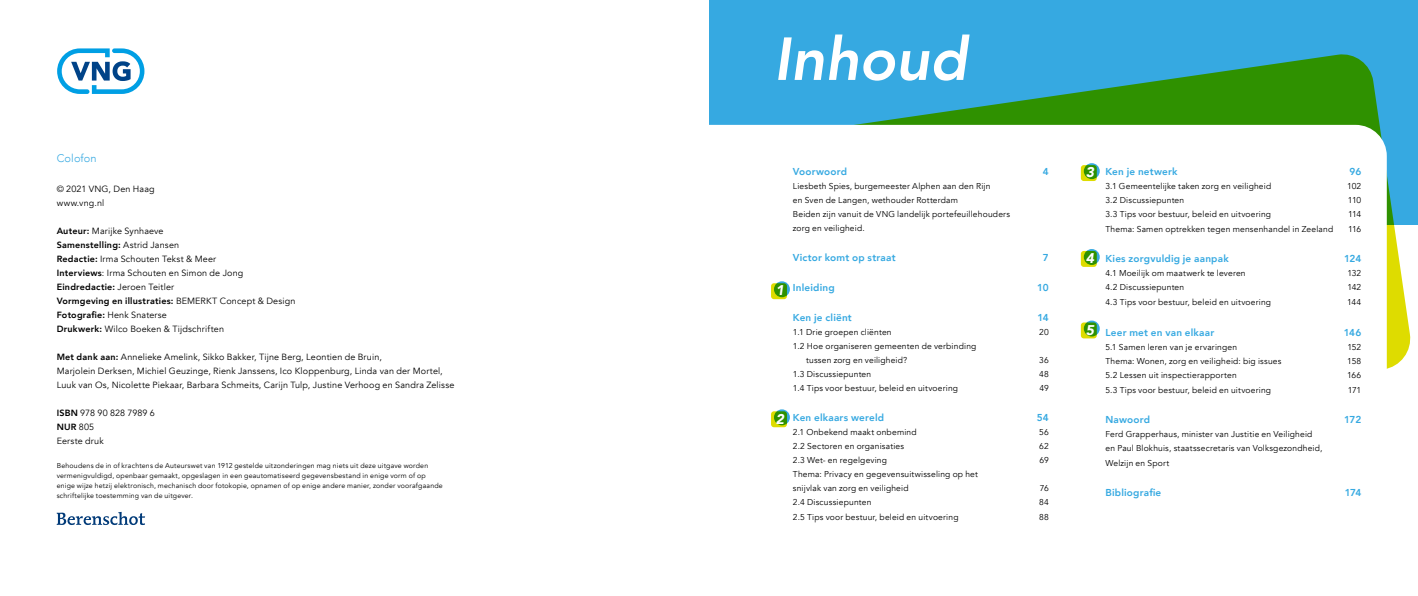
<style>
.page{position:relative;width:1418px;height:596px;background:#fff}
.page>*{position:absolute;margin:0;border:0;box-sizing:border-box;transform-origin:0 0}
.t1{font:italic 800 60px "Avenir";color:#fff}
.t2{font:italic 900 14px "Avenir";color:#fff}
.t3{font:300 11px "Avenir";letter-spacing:.01em;color:#36a9e1}
.t4{font:800 10px "Avenir";letter-spacing:.02em;color:#36a9e1}
.t5{font:9px/14px "Avenir";letter-spacing:.02em;color:#000}
.t6{font:8.5px/14px "Avenir";letter-spacing:.02em;color:#000}
.t7{font:7px/10px "Avenir";letter-spacing:.03em;color:#000}
.s1{font-weight:800}
</style>
<div class="page">
<div style="left:709px;top:0;width:708px;height:224px;background:#36a9e1"></div>
<svg style="left:709px;top:54px;width:703px;height:315px"></svg>
<div style="left:660px;top:125px;width:726px;height:344px;background:#fff;border-radius:31px"></div>
<svg style="left:57px;top:48px;width:87px;height:46px"></svg>
<svg style="left:57px;top:511px;width:88px;height:13px"></svg>
<svg style="left:774px;top:281px;width:16px;height:16px"></svg>
<svg style="left:771px;top:283px;width:16px;height:16px"></svg>
<svg style="left:774px;top:409px;width:16px;height:16px"></svg>
<svg style="left:771px;top:411px;width:16px;height:16px"></svg>
<svg style="left:1083px;top:163px;width:16px;height:16px"></svg>
<svg style="left:1080px;top:165px;width:16px;height:16px"></svg>
<svg style="left:1083px;top:249px;width:16px;height:16px"></svg>
<svg style="left:1080px;top:251px;width:16px;height:16px"></svg>
<svg style="left:1083px;top:320px;width:16px;height:16px"></svg>
<svg style="left:1080px;top:322px;width:16px;height:16px"></svg>
<p class="t3" style="left:57px;top:151px;width:41px">Colofon</p>
<p class="t5" style="left:57px;top:182px;width:99px">© 2021 VNG, Den Haag www.vng.nl</p>
<p class="t5" style="left:57px;top:224px;width:240px"><span class="s1">Auteur:</span> Marijke Synhaeve<br><span class="s1">Samenstelling:</span> Astrid Jansen<br><span class="s1">Redactie:</span> Irma Schouten Tekst &amp; Meer<br><span class="s1">Interviews</span>: Irma Schouten en Simon de Jong <span class="s1">Eindredactie:</span> Jeroen Teitler<br><span class="s1">Vormgeving en illustraties:</span> BEMERKT Concept &amp; Design <span class="s1">Fotografie:</span> Henk Snaterse<br><span class="s1">Drukwerk:</span> Wilco Boeken &amp; Tijdschriften</p>
<p class="t5" style="left:57px;top:350px;width:399px"><span class="s1">Met dank aan:</span> Annelieke Amelink, Sikko Bakker, Tijne Berg, Leontien de Bruin,<br>Marjolein Derksen, Michiel Geuzinge, Rienk Janssens, Ico Kloppenburg, Linda van der Mortel,<br>Luuk van Os, Nicolette Piekaar, Barbara Schmeits, Carijn Tulp, Justine Verhoog en Sandra Zelisse</p>
<p class="t5" style="left:57px;top:406px;width:100px"><span class="s1">ISBN</span> 978 90 828 7989 6<br><span class="s1">NUR</span> 805<br>Eerste druk</p>
<p class="t7" style="left:57px;top:460px;width:387px">Behoudens de in of krachtens de Auteurswet van 1912 gestelde uitzonderingen mag niets uit deze uitgave worden vermenigvuldigd, openbaar gemaakt, opgeslagen in een geautomatiseerd gegevensbestand in enige vorm of op enige wijze hetzij elektronisch, mechanisch door fotokopie, opnamen of op enige andere manier, zonder voorafgaande schriftelijke toestemming van de uitgever.</p>
<h1 class="t1" style="left:773px;top:23px;width:195px">Inhoud</h1>
<h2 class="t2" style="left:776px;top:279px;width:10px">1</h2>
<h2 class="t2" style="left:776px;top:407px;width:10px">2</h2>
<p class="t4" style="left:793px;top:164px;width:56px">Voorwoord</p>
<p class="t4" style="left:1042px;top:164px;width:7px">4</p>
<p class="t6" style="left:793px;top:179px;width:219px">Liesbeth Spies, burgemeester Alphen aan den Rijn<br>en Sven de Langen, wethouder Rotterdam<br>Beiden zijn vanuit de VNG landelijk portefeuillehouders zorg en veiligheid.</p>
<p class="t4" style="left:793px;top:250px;width:104px">Victor komt op straat</p>
<p class="t4" style="left:1042px;top:250px;width:7px">7</p>
<p class="t4" style="left:793px;top:280px;width:43px">Inleiding</p>
<p class="t4" style="left:1037px;top:280px;width:13px">10</p>
<p class="t4" style="left:793px;top:309px;width:60px">Ken je cliënt</p>
<p class="t4" style="left:1037px;top:309px;width:13px">14</p>
<p class="t6" style="left:793px;top:324px;width:100px">1.1 Drie groepen cliënten</p>
<p class="t6" style="left:1039px;top:324px;width:11px">20</p>
<p class="t6" style="left:806px;top:338px;width:172px;text-indent:-13px">1.2 Hoe organiseren gemeenten de verbinding tussen zorg en veiligheid?</p>
<p class="t6" style="left:1039px;top:352px;width:11px">36</p>
<p class="t6" style="left:793px;top:366px;width:80px">1.3 Discussiepunten</p>
<p class="t6" style="left:1039px;top:366px;width:11px">48</p>
<p class="t6" style="left:793px;top:380px;width:167px">1.4 Tips voor bestuur, beleid en uitvoering</p>
<p class="t6" style="left:1039px;top:380px;width:11px">49</p>
<p class="t4" style="left:793px;top:409px;width:93px">Ken elkaars wereld</p>
<p class="t4" style="left:1036px;top:409px;width:13px">54</p>
<p class="t6" style="left:793px;top:424px;width:125px">2.1 Onbekend maakt onbemind</p>
<p class="t6" style="left:1039px;top:424px;width:11px">56</p>
<p class="t6" style="left:793px;top:438px;width:113px">2.2 Sectoren en organisaties</p>
<p class="t6" style="left:1039px;top:438px;width:11px">62</p>
<p class="t6" style="left:793px;top:452px;width:96px">2.3 Wet- en regelgeving</p>
<p class="t6" style="left:1039px;top:452px;width:11px">69</p>
<p class="t6" style="left:793px;top:466px;width:186px">Thema: Privacy en gegevensuitwisseling op het snijvlak van zorg en veiligheid</p>
<p class="t6" style="left:1039px;top:480px;width:11px">76</p>
<p class="t6" style="left:793px;top:494px;width:80px">2.4 Discussiepunten</p>
<p class="t6" style="left:1039px;top:494px;width:11px">84</p>
<p class="t6" style="left:793px;top:509px;width:167px">2.5 Tips voor bestuur, beleid en uitvoering</p>
<p class="t6" style="left:1039px;top:509px;width:11px">88</p>
<h2 class="t2" style="left:1085px;top:161px;width:10px">3</h2>
<h2 class="t2" style="left:1085px;top:246px;width:10px">4</h2>
<h2 class="t2" style="left:1085px;top:318px;width:10px">5</h2>
<p class="t4" style="left:1105px;top:164px;width:74px">Ken je netwerk</p>
<p class="t4" style="left:1349px;top:164px;width:13px">96</p>
<p class="t6" style="left:1105px;top:179px;width:167px">3.1 Gemeentelijke taken zorg en veiligheid</p>
<p class="t6" style="left:1347px;top:179px;width:16px">102</p>
<p class="t6" style="left:1105px;top:193px;width:80px">3.2 Discussiepunten</p>
<p class="t6" style="left:1347px;top:193px;width:15px">110</p>
<p class="t6" style="left:1105px;top:207px;width:167px">3.3 Tips voor bestuur, beleid en uitvoering</p>
<p class="t6" style="left:1348px;top:207px;width:15px">114</p>
<p class="t6" style="left:1105px;top:222px;width:229px">Thema: Samen optrekken tegen mensenhandel in Zeeland</p>
<p class="t6" style="left:1347px;top:222px;width:15px">116</p>
<p class="t4" style="left:1105px;top:251px;width:125px">Kies zorgvuldig je aanpak</p>
<p class="t4" style="left:1343px;top:251px;width:19px">124</p>
<p class="t6" style="left:1105px;top:266px;width:142px">4.1 Moeilijk om maatwerk te leveren</p>
<p class="t6" style="left:1347px;top:266px;width:15px">132</p>
<p class="t6" style="left:1105px;top:280px;width:80px">4.2 Discussiepunten</p>
<p class="t6" style="left:1347px;top:280px;width:15px">142</p>
<p class="t6" style="left:1105px;top:295px;width:167px">4.3 Tips voor bestuur, beleid en uitvoering</p>
<p class="t6" style="left:1347px;top:295px;width:16px">144</p>
<p class="t4" style="left:1105px;top:324px;width:110px">Leer met en van elkaar</p>
<p class="t4" style="left:1343px;top:324px;width:19px">146</p>
<p class="t6" style="left:1105px;top:339px;width:133px">5.1 Samen leren van je ervaringen</p>
<p class="t6" style="left:1347px;top:339px;width:15px">152</p>
<p class="t6" style="left:1105px;top:353px;width:177px">Thema: Wonen, zorg en veiligheid: big issues</p>
<p class="t6" style="left:1347px;top:353px;width:15px">158</p>
<p class="t6" style="left:1105px;top:367px;width:133px">5.2 Lessen uit inspectierapporten</p>
<p class="t6" style="left:1347px;top:367px;width:16px">166</p>
<p class="t6" style="left:1105px;top:382px;width:167px">5.3 Tips voor bestuur, beleid en uitvoering</p>
<p class="t6" style="left:1347px;top:382px;width:15px">171</p>
<p class="t4" style="left:1105px;top:411px;width:46px">Nawoord</p>
<p class="t4" style="left:1344px;top:411px;width:18px">172</p>
<p class="t6" style="left:1105px;top:426px;width:218px">Ferd Grapperhaus, minister van Justitie en Veiligheid en Paul Blokhuis, staatssecretaris van Volksgezondheid,</p>
<p class="t6" style="left:1105px;top:455px;width:65px">Welzijn en Sport</p>
<p class="t4" style="left:1105px;top:484px;width:57px">Bibliografie</p>
<p class="t4" style="left:1344px;top:484px;width:18px">174</p>
</div>
